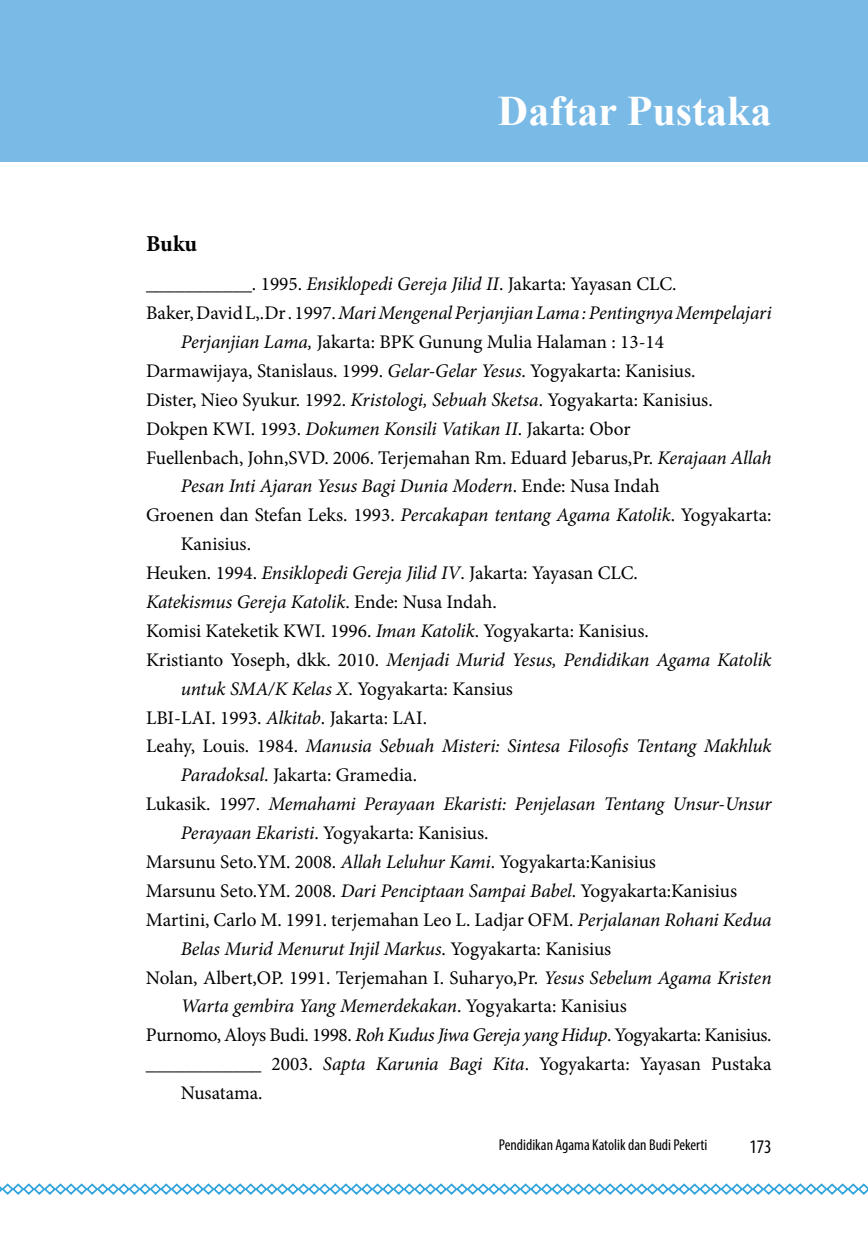
<style>
.page{position:relative;width:868px;height:1235px;background:#fff}
.page>*{position:absolute;margin:0;border:0;box-sizing:border-box;transform-origin:0 0}
.t1{font:700 42px "Times New Roman";color:#fff}
.t2{font:700 22.75px "Minion Pro";color:#000}
.t3{font:19.25px "Minion Pro";color:#000}
.t4{font:italic 19.25px "Minion Pro";letter-spacing:-.01em;color:#000}
.t5{font:19.25px "Minion Pro";letter-spacing:-.02em;color:#000}
.t6{font:condensed 19.25px "Myriad Pro";color:#000}
.t7{font:condensed 15.75px "Myriad Pro";color:#000}
.s1{font-style:italic}
.s2{font-style:normal}
</style>
<div class="page">
<svg style="left:0;top:1183px;width:867px;height:12px"></svg>
<div style="left:0;top:0;width:867px;height:162px;background:#7abae6"></div>
<h1 class="t1" style="left:498px;top:82px;width:275px">Daftar Pustaka</h1>
<p class="t2" style="left:146px;top:228px;width:53px">Buku</p>
<p class="t3" style="left:146px;top:271px;width:532px">___________. 1995. <span class="s1">Ensiklopedi Gereja Jilid II</span>. Jakarta: Yayasan CLC.</p>
<p class="t4" style="left:146px;top:300px;width:627px"><span class="s2">Baker, David L,.Dr . 1997.</span> Mari Mengenal Perjanjian Lama : Pentingnya Mempelajari</p>
<p class="t3" style="left:181px;top:329px;width:484px"><span class="s1">Perjanjian Lama,</span> Jakarta: BPK Gunung Mulia Halaman : 13-14</p>
<p class="t3" style="left:146px;top:358px;width:551px">Darmawijaya, Stanislaus. 1999. <span class="s1">Gelar-Gelar Yesus</span>. Yogyakarta: Kanisius.</p>
<p class="t3" style="left:146px;top:386px;width:568px">Dister, Nieo Syukur. 1992. <span class="s1">Kristologi, Sebuah Sketsa</span>. Yogyakarta: Kanisius.</p>
<p class="t3" style="left:146px;top:415px;width:486px">Dokpen KWI. 1993. <span class="s1">Dokumen Konsili Vatikan II</span>. Jakarta: Obor</p>
<p class="t3" style="left:146px;top:444px;width:627px">Fuellenbach, John,SVD. 2006. Terjemahan Rm. Eduard Jebarus,Pr. <span class="s1">Kerajaan Allah</span></p>
<p class="t4" style="left:181px;top:473px;width:480px">Pesan Inti Ajaran Yesus Bagi Dunia Modern<span class="s2">. Ende: Nusa Indah</span></p>
<p class="t3" style="left:146px;top:502px;width:626px">Groenen dan Stefan Leks. 1993. <span class="s1">Percakapan tentang Agama Katolik</span>. Yogyakarta:</p>
<p class="t3" style="left:181px;top:531px;width:72px">Kanisius.</p>
<p class="t3" style="left:146px;top:560px;width:493px">Heuken. 1994. <span class="s1">Ensiklopedi Gereja Jilid IV</span>. Jakarta: Yayasan CLC.</p>
<p class="t4" style="left:146px;top:588px;width:352px">Katekismus Gereja Katolik<span class="s2">. Ende: Nusa Indah.</span></p>
<p class="t3" style="left:146px;top:617px;width:504px">Komisi Kateketik KWI. 1996. <span class="s1">Iman Katolik</span>. Yogyakarta: Kanisius.</p>
<p class="t4" style="left:146px;top:646px;width:626px"><span class="s2">Kristianto Yoseph, dkk. 2010.</span> Menjadi Murid Yesus, Pendidikan Agama Katolik</p>
<p class="t3" style="left:181px;top:675px;width:333px"><span class="s1">untuk SMA/K Kelas X</span>. Yogyakarta: Kansius</p>
<p class="t3" style="left:146px;top:704px;width:282px">LBI-LAI. 1993. <span class="s1">Alkitab</span>. Jakarta: LAI.</p>
<p class="t4" style="left:146px;top:733px;width:627px"><span class="s2">Leahy, Louis. 1984.</span> Manusia Sebuah Misteri: Sintesa Filosofis Tentang Makhluk</p>
<p class="t3" style="left:181px;top:762px;width:238px"><span class="s1">Paradoksal</span>. Jakarta: Gramedia.</p>
<p class="t4" style="left:146px;top:790px;width:627px"><span class="s2">Lukasik. 1997.</span> Memahami Perayaan Ekaristi: Penjelasan Tentang Unsur-Unsur</p>
<p class="t3" style="left:181px;top:820px;width:309px"><span class="s1">Perayaan Ekaristi</span>. Yogyakarta: Kanisius.</p>
<p class="t3" style="left:146px;top:848px;width:511px">Marsunu Seto.YM. 2008. <span class="s1">Allah Leluhur Kami</span>. Yogyakarta:Kanisius</p>
<p class="t3" style="left:146px;top:877px;width:592px">Marsunu Seto.YM. 2008. <span class="s1">Dari Penciptaan Sampai Babel</span>. Yogyakarta:Kanisius</p>
<p class="t3" style="left:146px;top:906px;width:627px">Martini, Carlo M. 1991. terjemahan Leo L. Ladjar OFM. <span class="s1">Perjalanan Rohani Kedua</span></p>
<p class="t4" style="left:181px;top:935px;width:432px">Belas Murid Menurut Injil Markus<span class="s2">. Yogyakarta: Kanisius</span></p>
<p class="t3" style="left:146px;top:964px;width:627px">Nolan, Albert,OP. 1991. Terjemahan I. Suharyo,Pr. <span class="s1">Yesus Sebelum Agama Kristen</span></p>
<p class="t4" style="left:181px;top:993px;width:447px">Warta gembira Yang Memerdekakan<span class="s2">. Yogyakarta: Kanisius</span></p>
<p class="t5" style="left:146px;top:1022px;width:627px">Purnomo, Aloys Budi. 1998. <span class="s1">Roh Kudus Jiwa Gereja yang Hidup</span>. Yogyakarta: Kanisius.</p>
<p class="t3" style="left:146px;top:1051px;width:627px">____________ 2003. <span class="s1">Sapta Karunia Bagi Kita</span>. Yogyakarta: Yayasan Pustaka</p>
<p class="t3" style="left:181px;top:1079px;width:83px">Nusatama.</p>
<p class="t7" style="left:498px;top:1135px;width:210px">Pendidikan Agama Katolik dan Budi Pekerti</p>
<p class="t6" style="left:749px;top:1134px;width:24px">173</p>
</div>
